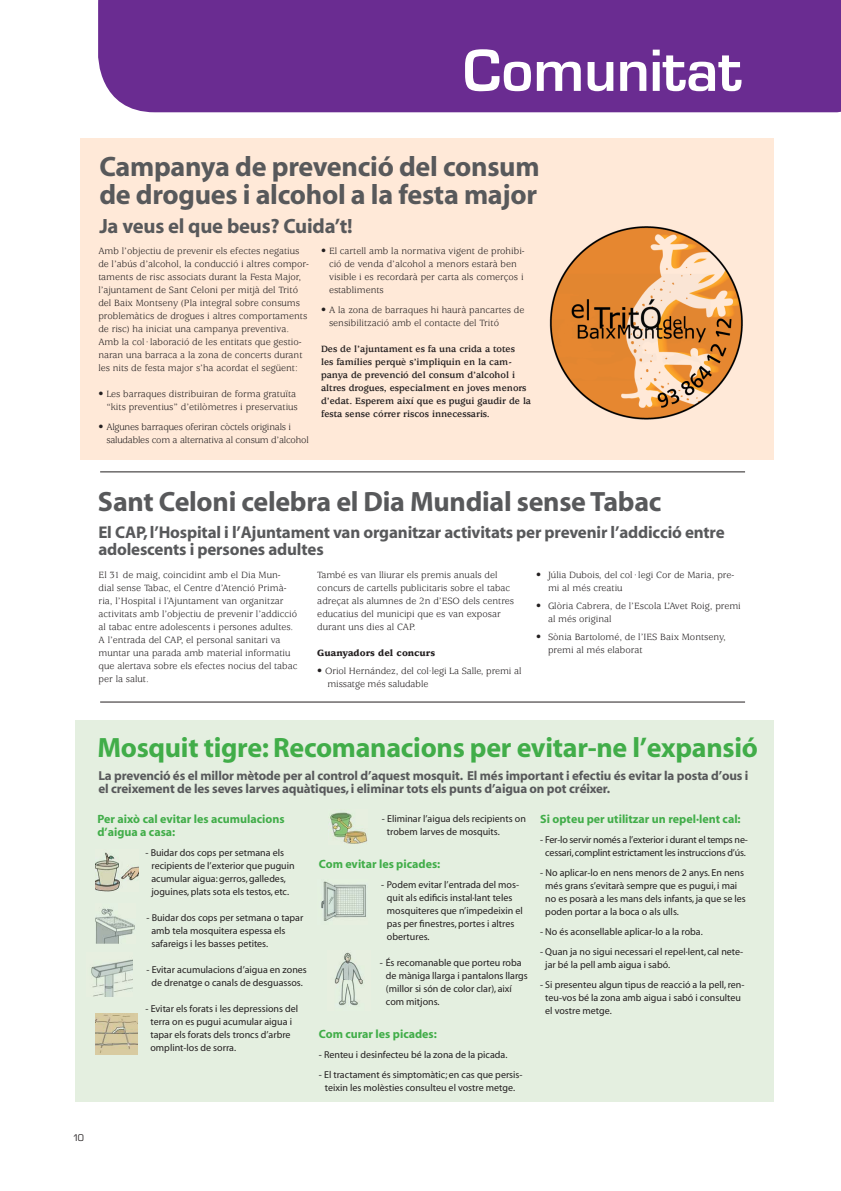
<style>
.page{position:relative;width:841px;height:1191px;background:#fff}
.page>*{position:absolute;margin:0;border:0;box-sizing:border-box;transform-origin:0 0}
.t1{font:55px "Myriad Pro";color:#fff}
.t2{font:55px "Eurostile Demi";color:#fff}
.t3{font:700 28.2px/28.4px "Myriad";letter-spacing:-.01em;color:#58595b}
.t4{font:700 28px "Myriad";letter-spacing:-.01em;color:#41ad49}
.t5{font:700 28px "Myriad";letter-spacing:-.01em;color:#58595b}
.t6{font:700 20.7px "Myriad";letter-spacing:-.01em;color:#58595b}
.t7{font:700 17px/17px "Myriad";letter-spacing:-.01em;color:#58595b}
.t8{font:700 13px/13px "Myriad";letter-spacing:-.01em;color:#58595b}
.t9{font:700 12px/13px "Myriad";color:#41ad49}
.t10{font:10px/13px "Usherwood";color:#231f20}
.t11{font:10px/13px "Myriad";color:#231f20}
.t12{font:700 10px/13px "Usherwood";color:#231f20}
.t13{font:10px/13px "Myriad";letter-spacing:-.02em;color:#231f20;text-align:center}
.t14{font:10px/13px "Usherwood";letter-spacing:-.02em;color:#231f20}
.t15{font:900 10px "Usherwood";color:#231f20}
.t16{font:10px "Eurostile T";color:#231f20}
</style>
<div class="page">
<div style="left:98px;top:0;width:743px;height:112px;background:#6a2c91"></div>
<div style="left:75px;top:720px;width:698px;height:382px;background:#e4efe0"></div>
<div style="left:81px;top:138px;width:692px;height:321px;background:#ffe9d8"></div>
<hr style="left:100px;top:471px;width:645px;height:1px;background:#231f20">
<hr style="left:100px;top:701px;width:645px;height:1px;background:#231f20">
<img style="left:96px;top:852px;width:43px;height:39px">
<img style="left:91px;top:959px;width:41px;height:37px">
<img style="left:95px;top:908px;width:40px;height:35px">
<img style="left:95px;top:1013px;width:42px;height:41px">
<img style="left:330px;top:812px;width:37px;height:32px">
<img style="left:321px;top:881px;width:45px;height:40px">
<img style="left:334px;top:952px;width:29px;height:54px">
<img style="left:549px;top:226px;width:194px;height:194px">
<h1 class="t1" style="left:489px;top:45px;width:254px">En portada</h1>
<h1 class="t2" style="left:463px;top:36px;width:280px">Comunitat</h1>
<h2 class="t3" style="left:99px;top:154px;width:442px">Campanya de prevenció del consum de drogues i alcohol a la festa major</h2>
<h3 class="t6" style="left:99px;top:219px;width:255px">Ja veus el que beus? Cuida’t!</h3>
<p class="t10" style="left:98px;top:245px;width:212px">Amb l’objectiu de prevenir els efectes negatius de l’abús d’alcohol, la conducció i altres compor&shy;taments de risc associats durant la Festa Major, l’ajuntament de Sant Celoni per mitjà del Tritó del Baix Montseny (Pla integral sobre consums problemàtics de drogues i altres comportaments de risc) ha iniciat una campanya preventiva.<br>Amb la col·laboració de les entitats que gestio&shy;naran una barraca a la zona de concerts durant les nits de festa major s’ha acordat el següent:</p>
<p class="t10" style="left:98px;top:388px;width:201px;text-align:right">• Les barraques distribuiran de forma gratuïta “kits preventius” d’etilòmetres i preservatius</p>
<p class="t14" style="left:106px;top:421px;width:204px;text-indent:-8px">• Algunes barraques oferiran còctels originals i saludables com a alternativa al consum d’alcohol</p>
<p class="t10" style="left:329px;top:245px;width:197px;text-indent:-8px">• El cartell amb la normativa vigent de prohibi&shy;ció de venda d’alcohol a menors estarà ben visible i es recordarà per carta als comerços i establiments</p>
<p class="t10" style="left:329px;top:304px;width:197px;text-indent:-8px">• A la zona de barraques hi haurà pancartes de sensibilització amb el contacte del Tritó</p>
<p class="t12" style="left:321px;top:343px;width:212px">Des de l’ajuntament es fa una crida a totes<br>les famílies perquè s’impliquin en la cam&shy;panya de prevenció del consum d’alcohol i altres drogues, especialment en joves menors d’edat. Esperem així que es pugui gaudir de la festa sense córrer riscos innecessaris.</p>
<h3 class="t5" style="left:98px;top:490px;width:565px">Sant Celoni celebra el Dia Mundial sense Tabac</h3>
<h3 class="t7" style="left:98px;top:525px;width:628px">El CAP, l’Hospital i l’Ajuntament van organitzar activitats per prevenir l’addicció entre adolescents i persones adultes</h3>
<p class="t10" style="left:99px;top:569px;width:200px">El 31 de maig, coincidint amb el Dia Mun&shy;dial sense Tabac, el Centre d’Atenció Primà&shy;ria, l’Hospital i l’Ajuntament van organitzar activitats amb l’objectiu de prevenir l’addicció al tabac entre adolescents i persones adultes.<br>A l’entrada del CAP, el personal sanitari va muntar una parada amb material informatiu que alertava sobre els efectes nocius del tabac per la salut.</p>
<p class="t10" style="left:317px;top:569px;width:198px">També es van lliurar els premis anuals del concurs de cartells publicitaris sobre el tabac adreçat als alumnes de 2n d’ESO dels centres educatius del municipi que es van exposar durant uns dies al CAP.</p>
<p class="t15" style="left:317px;top:649px;width:119px">Guanyadors del concurs</p>
<p class="t10" style="left:327px;top:665px;width:196px;text-indent:-10px">• Oriol Hernández, del col·legi La Salle, premi al missatge més saludable</p>
<p class="t10" style="left:548px;top:569px;width:188px;text-indent:-12px">• Júlia Dubois, del col·legi Cor de Maria, pre&shy;mi al més creatiu</p>
<p class="t10" style="left:548px;top:600px;width:194px;text-indent:-12px">• Glòria Cabrera, de l’Escola L’Avet Roig, premi al més original</p>
<p class="t10" style="left:548px;top:631px;width:179px;text-indent:-12px">• Sònia Bartolomé, de l’IES Baix Montseny, premi al més elaborat</p>
<h3 class="t4" style="left:97px;top:737px;width:662px">Mosquit tigre: Recomanacions per evitar-ne l’expansió</h3>
<h3 class="t8" style="left:98px;top:769px;width:651px">La prevenció és el millor mètode per al control d’aquest mosquit. El més important i efectiu és evitar la posta d’ous i el creixement de les seves larves aquàtiques, i eliminar tots els punts d’aigua on pot créixer.</h3>
<p class="t9" style="left:97px;top:813px;width:189px">Per això cal evitar les acumulacions d’aigua a casa:</p>
<p class="t11" style="left:151px;top:847px;width:145px;text-indent:-6px">- Buidar dos cops per setmana els recipients de l’exterior que puguin acumular aigua: gerros, galledes, joguines, plats sota els testos, etc.</p>
<p class="t11" style="left:151px;top:912px;width:153px;text-indent:-5px">- Buidar dos cops per setmana o tapar amb tela mosquitera espessa els safareigs i les basses petites.</p>
<p class="t11" style="left:146px;top:964px;width:162px;text-align:center">- Evitar acumulacions d’aigua en zones de drenatge o canals de desguassos.</p>
<p class="t11" style="left:150px;top:1003px;width:149px;text-indent:-5px">- Evitar els forats i les depressions del terra on es pugui acumular aigua i tapar els forats dels troncs d’arbre omplint-los de sorra.</p>
<p class="t11" style="left:387px;top:812px;width:140px;text-indent:-5px">- Eliminar l’aigua dels recipients on trobem larves de mosquits.</p>
<p class="t9" style="left:319px;top:858px;width:123px">Com evitar les picades:</p>
<p class="t11" style="left:387px;top:878px;width:137px;text-indent:-6px">- Podem evitar l’entrada del mos&shy;quit als edificis instal·lant teles mosquiteres que n’impedeixin el pas per finestres, portes i altres obertures.</p>
<p class="t11" style="left:386px;top:956px;width:143px;text-indent:-6px">- És recomanable que porteu roba de màniga llarga i pantalons llargs (millor si són de color clar), així com mitjons.</p>
<p class="t9" style="left:319px;top:1028px;width:120px">Com curar les picades:</p>
<p class="t11" style="left:319px;top:1048px;width:190px">- Renteu i desinfecteu bé la zona de la picada.</p>
<p class="t11" style="left:319px;top:1068px;width:205px;text-align:center">- El tractament és simptomàtic; en cas que persis&shy;teixin les molèsties consulteu el vostre metge.</p>
<p class="t9" style="left:540px;top:813px;width:202px">Si opteu per utilitzar un repel·lent cal:</p>
<p class="t13" style="left:540px;top:834px;width:209px">- Fer-lo servir només a l’exterior i durant el temps ne&shy;cessari, complint estrictament les instruccions d’ús.</p>
<p class="t11" style="left:545px;top:867px;width:202px;text-indent:-5px">- No aplicar-lo en nens menors de 2 anys. En nens més grans s’evitarà sempre que es pugui, i mai no es posarà a les mans dels infants, ja que se les poden portar a la boca o als ulls.</p>
<p class="t11" style="left:540px;top:926px;width:164px">- No és aconsellable aplicar-lo a la roba.</p>
<p class="t11" style="left:545px;top:946px;width:199px;text-indent:-5px">- Quan ja no sigui necessari el repel·lent, cal nete&shy;jar bé la pell amb aigua i sabó.</p>
<p class="t11" style="left:545px;top:979px;width:201px;text-indent:-5px">- Si presenteu algun tipus de reacció a la pell, ren&shy;teu-vos bé la zona amb aigua i sabó i consulteu el vostre metge.</p>
<p class="t16" style="left:73px;top:1133px;width:13px">10</p>
</div>
